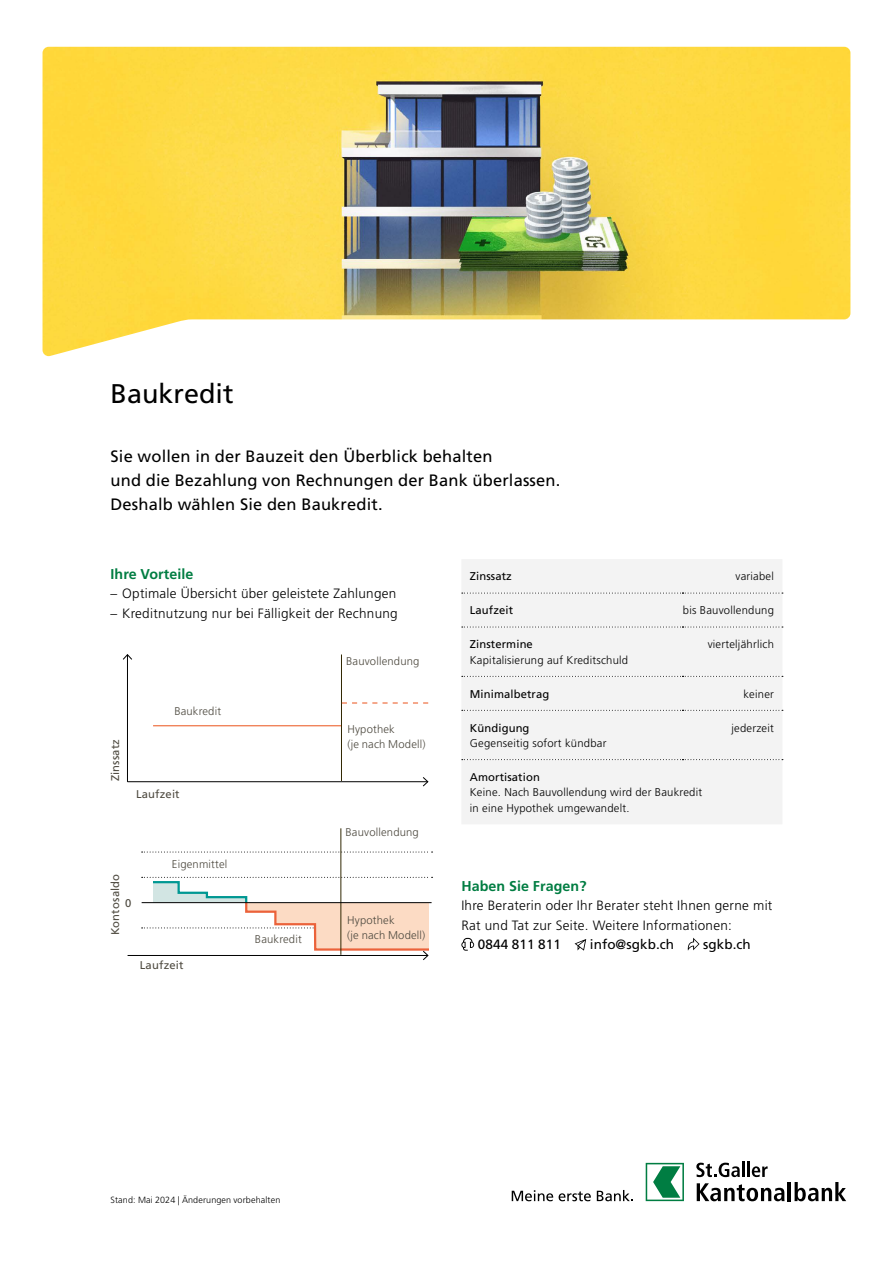
<style>
.page{position:relative;width:893px;height:1263px;background:#fff}
.page>*{position:absolute;margin:0;border:0;box-sizing:border-box;transform-origin:0 0}
.Haupttitel_18pt{font:27px "Frutiger LT Std";color:#000}
.Lead_11pt{font:16.5px/24px "Frutiger LT Std";letter-spacing:.01em;color:#000}
.Untertitel_9_5pt{font:700 14.25px "Frutiger LT Std";letter-spacing:.005em;color:#007d42}
.Grundtext_9pt{font:300 13.5px/19.5px "Frutiger LT Std";letter-spacing:.02em;color:#000}
.Grundtext_9pt-2{font:13.5px "Frutiger LT Std";letter-spacing:.005em;color:#000}
.Grundtext_Tabellen_7_5pt{font:300 11.25px/15.3px "Frutiger LT Std";letter-spacing:.02em;color:#000}
.Grafik_Legenden_7_5pt_grau{font:300 11.25px "Frutiger LT Std";letter-spacing:.015em;color:#4e4a40}
.Titel_Tabellen_7_5pt{font:11.25px "Frutiger LT Std";letter-spacing:.01em;color:#000}
.Grafik_Legenden_7_5pt_grau-2{font:11.25px "Frutiger LT Std";letter-spacing:.015em;color:#4e4a40}
.Fusszeile{font:300 9px "Frutiger LT Std";letter-spacing:.015em;color:#000}
</style>
<div class="page">
<svg style="left:512px;top:1190px;width:41px;height:11px"></svg>
<svg style="left:559px;top:1191px;width:32px;height:10px"></svg>
<svg style="left:597px;top:1190px;width:36px;height:11px"></svg>
<svg style="left:646px;top:1163px;width:38px;height:38px"></svg>
<svg style="left:696px;top:1162px;width:48px;height:15px"></svg>
<hr style="left:747px;top:1162px;width:3px;height:15px;background:#000">
<svg style="left:752px;top:1166px;width:16px;height:11px"></svg>
<svg style="left:697px;top:1183px;width:87px;height:18px"></svg>
<hr style="left:788px;top:1182px;width:3px;height:19px;background:#000">
<svg style="left:794px;top:1182px;width:52px;height:19px"></svg>
<img style="left:43px;top:47px;width:807px;height:309px">
<svg style="left:461px;top:938px;width:13px;height:13px"></svg>
<svg style="left:574px;top:939px;width:12px;height:12px"></svg>
<svg style="left:688px;top:938px;width:11px;height:13px"></svg>
<div style="left:461px;top:559px;width:321px;height:265px;background:#f3f3f3"></div>
<svg style="left:462px;top:593px;width:321px;height:1px"></svg>
<svg style="left:462px;top:627px;width:321px;height:1px"></svg>
<svg style="left:462px;top:676px;width:321px;height:1px"></svg>
<svg style="left:462px;top:710px;width:321px;height:1px"></svg>
<svg style="left:462px;top:759px;width:321px;height:1px"></svg>
<svg style="left:142px;top:851px;width:291px;height:1px"></svg>
<hr style="left:340px;top:828px;width:1px;height:127px;background:#312803">
<hr style="left:128px;top:955px;width:300px;height:1px;background:#000">
<svg style="left:142px;top:877px;width:291px;height:83px"></svg>
<hr style="left:127px;top:781px;width:301px;height:1px;background:#000">
<svg style="left:423px;top:777px;width:5px;height:9px"></svg>
<hr style="left:127px;top:655px;width:1px;height:127px;background:#000">
<svg style="left:123px;top:654px;width:9px;height:6px"></svg>
<hr style="left:153px;top:725px;width:188px;height:1px;background:#f07e54">
<hr style="left:341px;top:654px;width:1px;height:127px;background:#312803">
<svg style="left:342px;top:702px;width:86px;height:2px"></svg>
<p class="Haupttitel_18pt" style="left:111px;top:378px;width:125px">Baukredit</p>
<p class="Lead_11pt" style="left:111px;top:444px;width:451px">Sie wollen in der Bauzeit den Überblick behalten<br>und die Bezahlung von Rechnungen der Bank überlassen.<br>Deshalb wählen Sie den Baukredit.</p>
<p class="Untertitel_9_5pt" style="left:111px;top:565px;width:84px">Ihre Vorteile</p>
<p class="Grundtext_9pt" style="left:111px;top:584px;width:287px">– Optimale Übersicht über geleistete Zahlungen</p>
<p class="Grundtext_9pt" style="left:111px;top:603px;width:289px">– Kreditnutzung nur bei Fälligkeit der Rechnung</p>
<p class="Grafik_Legenden_7_5pt_grau-2" style="left:108px;top:781px;width:44px;rotate:-90deg">Zinssatz</p>
<p class="Grafik_Legenden_7_5pt_grau" style="left:174px;top:704px;width:48px">Baukredit</p>
<p class="Grafik_Legenden_7_5pt_grau-2" style="left:136px;top:788px;width:45px">Laufzeit</p>
<p class="Grafik_Legenden_7_5pt_grau" style="left:172px;top:858px;width:57px">Eigenmittel</p>
<p class="Grafik_Legenden_7_5pt_grau-2" style="left:108px;top:935px;width:63px;rotate:-90deg">Kontosaldo</p>
<p class="Grafik_Legenden_7_5pt_grau-2" style="left:125px;top:896px;width:8px">0</p>
<p class="Grafik_Legenden_7_5pt_grau-2" style="left:140px;top:958px;width:45px">Laufzeit</p>
<p class="Grafik_Legenden_7_5pt_grau" style="left:255px;top:933px;width:48px">Baukredit</p>
<p class="Grafik_Legenden_7_5pt_grau" style="left:346px;top:654px;width:75px">Bauvollendung</p>
<p class="Grafik_Legenden_7_5pt_grau" style="left:347px;top:723px;width:49px">Hypothek</p>
<p class="Grafik_Legenden_7_5pt_grau" style="left:347px;top:738px;width:80px">(je nach Modell)</p>
<p class="Grafik_Legenden_7_5pt_grau" style="left:346px;top:826px;width:75px">Bauvollendung</p>
<p class="Grafik_Legenden_7_5pt_grau" style="left:347px;top:913px;width:49px">Hypothek</p>
<p class="Grafik_Legenden_7_5pt_grau" style="left:347px;top:928px;width:80px">(je nach Modell)</p>
<p class="Titel_Tabellen_7_5pt" style="left:470px;top:570px;width:44px">Zinssatz</p>
<p class="Grundtext_Tabellen_7_5pt" style="left:735px;top:569px;width:40px">variabel</p>
<p class="Titel_Tabellen_7_5pt" style="left:470px;top:604px;width:45px">Laufzeit</p>
<p class="Grundtext_Tabellen_7_5pt" style="left:683px;top:603px;width:92px">bis Bauvollendung</p>
<p class="Titel_Tabellen_7_5pt" style="left:470px;top:638px;width:65px">Zinstermine</p>
<p class="Grundtext_Tabellen_7_5pt" style="left:470px;top:652px;width:160px">Kapitalisierung auf Kreditschuld</p>
<p class="Grundtext_Tabellen_7_5pt" style="left:708px;top:637px;width:68px">vierteljährlich</p>
<p class="Titel_Tabellen_7_5pt" style="left:470px;top:687px;width:81px">Minimalbetrag</p>
<p class="Grundtext_Tabellen_7_5pt" style="left:743px;top:686px;width:32px">keiner</p>
<p class="Titel_Tabellen_7_5pt" style="left:470px;top:721px;width:61px">Kündigung</p>
<p class="Grundtext_Tabellen_7_5pt" style="left:470px;top:735px;width:138px">Gegenseitig sofort kündbar</p>
<p class="Grundtext_Tabellen_7_5pt" style="left:731px;top:720px;width:44px">jederzeit</p>
<p class="Titel_Tabellen_7_5pt" style="left:470px;top:770px;width:71px">Amortisation</p>
<p class="Grundtext_Tabellen_7_5pt" style="left:470px;top:785px;width:234px">Keine. Nach Bauvollendung wird der Baukredit in eine Hypothek umgewandelt.</p>
<p class="Untertitel_9_5pt" style="left:461px;top:877px;width:127px">Haben Sie Fragen?</p>
<p class="Grundtext_9pt" style="left:461px;top:896px;width:313px">Ihre Beraterin oder Ihr Berater steht Ihnen gerne mit<br>Rat und Tat zur Seite. Weitere Informationen:</p>
<p class="Grundtext_9pt-2" style="left:478px;top:936px;width:84px">0844 811 811</p>
<p class="Grundtext_9pt-2" style="left:590px;top:936px;width:86px">info@sgkb.ch</p>
<p class="Grundtext_9pt-2" style="left:703px;top:936px;width:49px">sgkb.ch</p>
<p class="Fusszeile" style="left:111px;top:1195px;width:171px">Stand: Mai 2024 | Änderungen vorbehalten</p>
</div>
